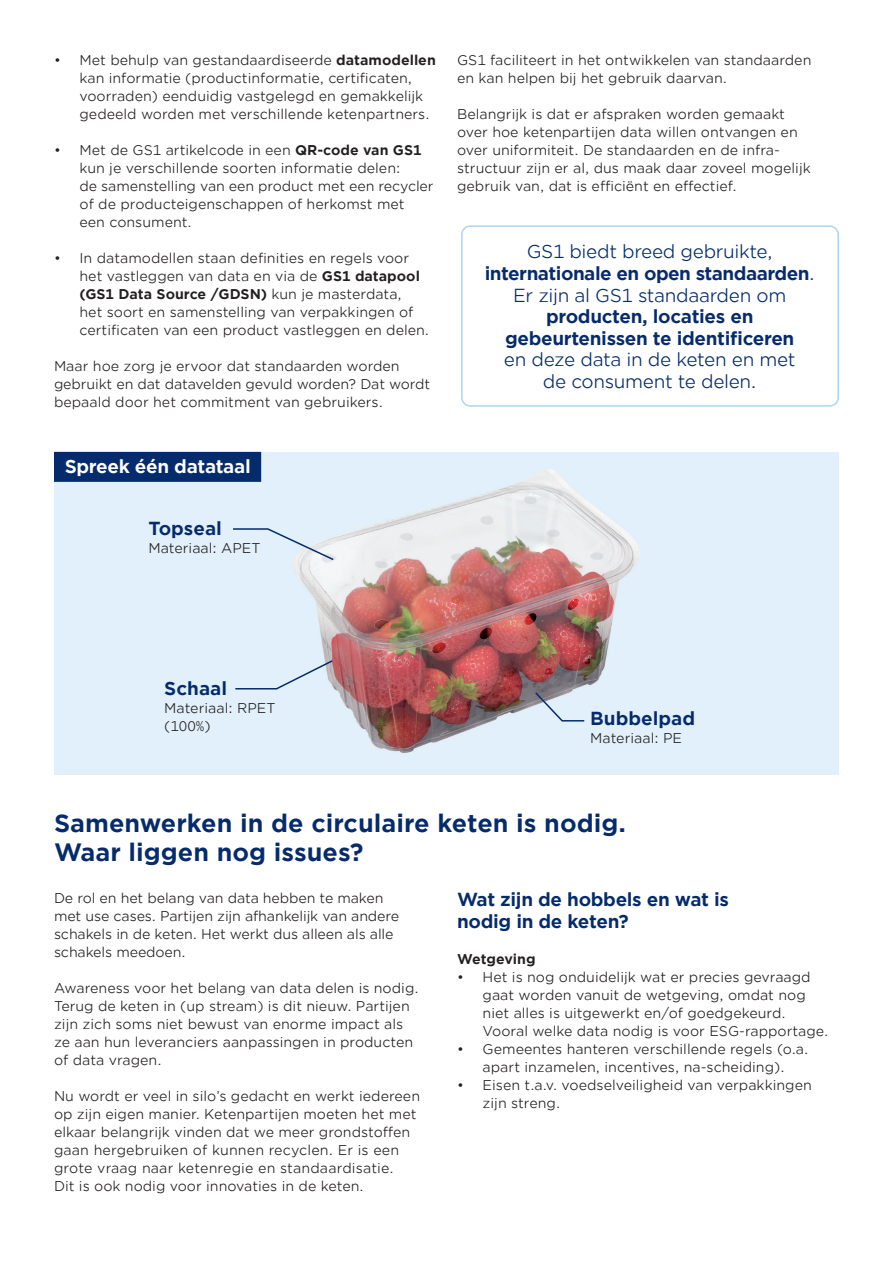
<style>
.page{position:relative;width:893px;height:1263px;background:#fff}
.page>*{position:absolute;margin:0;border:0;box-sizing:border-box;transform-origin:0 0}
.Bodytekst{font:700 24px "Gotham Office";color:#052b6c}
.Bodytekst-2{font:700 18px/21.6px "Gotham Office";letter-spacing:-.02em;color:#052b6c;text-align:center}
.t1{font:18px "Gotham Office";letter-spacing:-.02em;color:#052b6c}
.Bodytekst_ingesprongen{font:700 18px "Gotham Office";color:#052b6c}
.Bodytekst-3{font:700 18px "Gotham Office";letter-spacing:-.02em;color:#fff}
.Bodytekst-4{font:13.5px/18px "Gotham Office";color:#231f20}
.Bodytekst_ingesprongen-2{font:13.5px "Gotham Office";color:#231f20}
.Bodytekst-5{font:700 13.5px "Gotham Office";color:#231f20}
.s1{font-weight:700}
.s2{font-weight:400}
</style>
<div class="page">
<div style="left:54px;top:452px;width:785px;height:322px;background:#e1f0fa"></div>
<img style="left:292px;top:469px;width:347px;height:285px">
<div style="left:54px;top:452px;width:207px;height:30px;background:#052b6c"></div>
<svg style="left:534px;top:691px;width:52px;height:31px"></svg>
<svg style="left:235px;top:659px;width:99px;height:31px"></svg>
<svg style="left:233px;top:527px;width:102px;height:34px"></svg>
<div style="left:461px;top:225px;width:378px;height:182px;border:2px solid #aad5f1;border-radius:9px"></div>
<p class="Bodytekst-4" style="left:54px;top:50px;width:383px">• Met behulp van gestandaardiseerde <span class="s1">datamodellen</span></p>
<p class="Bodytekst-4" style="left:80px;top:68px;width:334px">kan informatie (productinformatie, certificaten,</p>
<p class="Bodytekst-4" style="left:80px;top:86px;width:345px">voorraden) eenduidig vastgelegd en gemakkelijk</p>
<p class="Bodytekst-4" style="left:80px;top:104px;width:352px">gedeeld worden met verschillende ketenpartners.</p>
<p class="Bodytekst-4" style="left:54px;top:140px;width:369px">• Met de GS1 artikelcode in een <span class="s1">QR-code van GS1</span></p>
<p class="Bodytekst-4" style="left:80px;top:158px;width:322px">kun je verschillende soorten informatie delen:</p>
<p class="Bodytekst-4" style="left:80px;top:176px;width:356px">de samenstelling van een product met een recycler</p>
<p class="Bodytekst-4" style="left:80px;top:194px;width:327px">of de producteigenschappen of herkomst met</p>
<p class="Bodytekst-4" style="left:80px;top:212px;width:114px">een consument.</p>
<p class="Bodytekst-4" style="left:54px;top:248px;width:357px">• In datamodellen staan definities en regels voor</p>
<p class="Bodytekst-4" style="left:80px;top:266px;width:342px">het vastleggen van data en via de <span class="s1">GS1 datapool</span></p>
<p class="Bodytekst-5" style="left:80px;top:285px;width:324px">(GS1 Data Source /GDSN) <span class="s2">kun je masterdata,</span></p>
<p class="Bodytekst-4" style="left:80px;top:302px;width:336px">het soort en samenstelling van verpakkingen of</p>
<p class="Bodytekst-4" style="left:80px;top:320px;width:351px">certificaten van een product vastleggen en delen.</p>
<p class="Bodytekst-4" style="left:54px;top:356px;width:347px">Maar hoe zorg je ervoor dat standaarden worden</p>
<p class="Bodytekst-4" style="left:54px;top:374px;width:378px">gebruikt en dat datavelden gevuld worden? Dat wordt</p>
<p class="Bodytekst-4" style="left:54px;top:392px;width:330px">bepaald door het commitment van gebruikers.</p>
<p class="Bodytekst-3" style="left:65px;top:454px;width:187px">Spreek één datataal</p>
<p class="Bodytekst_ingesprongen" style="left:148px;top:516px;width:75px">Topseal</p>
<p class="Bodytekst_ingesprongen-2" style="left:148px;top:539px;width:114px">Materiaal: APET</p>
<p class="Bodytekst-4" style="left:457px;top:50px;width:356px">GS1 faciliteert in het ontwikkelen van standaarden</p>
<p class="Bodytekst-4" style="left:457px;top:68px;width:272px">en kan helpen bij het gebruik daarvan.</p>
<p class="Bodytekst-4" style="left:457px;top:104px;width:329px">Belangrijk is dat er afspraken worden gemaakt</p>
<p class="Bodytekst-4" style="left:457px;top:122px;width:342px">over hoe ketenpartijen data willen ontvangen en</p>
<p class="Bodytekst-4" style="left:457px;top:140px;width:324px">over uniformiteit. De standaarden en de infra-</p>
<p class="Bodytekst-4" style="left:457px;top:158px;width:355px">structuur zijn er al, dus maak daar zoveel mogelijk gebruik van, dat is efficiënt en effectief.</p>
<p class="t1" style="left:527px;top:240px;width:248px">GS1 biedt breed gebruikte,</p>
<p class="Bodytekst-2" style="left:485px;top:262px;width:332px">internationale en open standaarden<span class="s2">.<br>Er zijn al GS1 standaarden om</span></p>
<p class="Bodytekst-2" style="left:546px;top:306px;width:209px">producten, locaties en</p>
<p class="Bodytekst-2" style="left:505px;top:327px;width:291px">gebeurtenissen te identificeren</p>
<p class="t1" style="left:504px;top:348px;width:293px">en deze data in de keten en met</p>
<p class="t1" style="left:543px;top:369px;width:215px">de consument te delen.</p>
<p class="Bodytekst_ingesprongen" style="left:164px;top:676px;width:64px">Schaal</p>
<p class="Bodytekst_ingesprongen-2" style="left:164px;top:699px;width:113px">Materiaal: RPET</p>
<p class="Bodytekst_ingesprongen-2" style="left:164px;top:717px;width:48px">(100%)</p>
<p class="Bodytekst_ingesprongen" style="left:590px;top:706px;width:107px">Bubbelpad</p>
<p class="Bodytekst_ingesprongen-2" style="left:590px;top:729px;width:93px">Materiaal: PE</p>
<p class="Bodytekst" style="left:54px;top:807px;width:573px">Samenwerken in de circulaire keten is nodig.</p>
<p class="Bodytekst" style="left:54px;top:836px;width:311px">Waar liggen nog issues?</p>
<p class="Bodytekst-4" style="left:54px;top:888px;width:331px">De rol en het belang van data hebben te maken</p>
<p class="Bodytekst-4" style="left:54px;top:906px;width:347px">met use cases. Partijen zijn afhankelijk van andere</p>
<p class="Bodytekst-4" style="left:54px;top:924px;width:341px">schakels in de keten. Het werkt dus alleen als alle</p>
<p class="Bodytekst-4" style="left:54px;top:942px;width:133px">schakels meedoen.</p>
<p class="Bodytekst-4" style="left:54px;top:978px;width:366px">Awareness voor het belang van data delen is nodig.<br>Terug de keten in (up stream) is dit nieuw. Partijen zijn zich soms niet bewust van enorme impact als</p>
<p class="Bodytekst-4" style="left:54px;top:1032px;width:361px">ze aan hun leveranciers aanpassingen in producten</p>
<p class="Bodytekst-4" style="left:54px;top:1050px;width:109px">of data vragen.</p>
<p class="Bodytekst-4" style="left:54px;top:1086px;width:368px">Nu wordt er veel in silo’s gedacht en werkt iedereen op zijn eigen manier. Ketenpartijen moeten het met elkaar belangrijk vinden dat we meer grondstoffen gaan hergebruiken of kunnen recyclen. Er is een</p>
<p class="Bodytekst-4" style="left:54px;top:1158px;width:341px">grote vraag naar ketenregie en standaardisatie.</p>
<p class="Bodytekst-4" style="left:54px;top:1176px;width:311px">Dit is ook nodig voor innovaties in de keten.</p>
<p class="Bodytekst-2" style="left:457px;top:889px;width:273px">Wat zijn de hobbels en wat is</p>
<p class="Bodytekst-2" style="left:457px;top:910px;width:173px">nodig in de keten?</p>
<p class="Bodytekst-5" style="left:457px;top:949px;width:80px">Wetgeving</p>
<p class="Bodytekst-4" style="left:457px;top:967px;width:355px">• Het is nog onduidelijk wat er precies gevraagd</p>
<p class="Bodytekst-4" style="left:483px;top:985px;width:325px">gaat worden vanuit de wetgeving, omdat nog</p>
<p class="Bodytekst-4" style="left:483px;top:1003px;width:305px">niet alles is uitgewerkt en/of goedgekeurd.</p>
<p class="Bodytekst-4" style="left:483px;top:1021px;width:347px">Vooral welke data nodig is voor ESG-rapportage.</p>
<p class="Bodytekst-4" style="left:457px;top:1039px;width:353px">• Gemeentes hanteren verschillende regels (o.a.</p>
<p class="Bodytekst-4" style="left:483px;top:1057px;width:303px">apart inzamelen, incentives, na-scheiding).</p>
<p class="Bodytekst-4" style="left:457px;top:1075px;width:356px">• Eisen t.a.v. voedselveiligheid van verpakkingen</p>
<p class="Bodytekst-4" style="left:483px;top:1093px;width:79px">zijn streng.</p>
</div>
